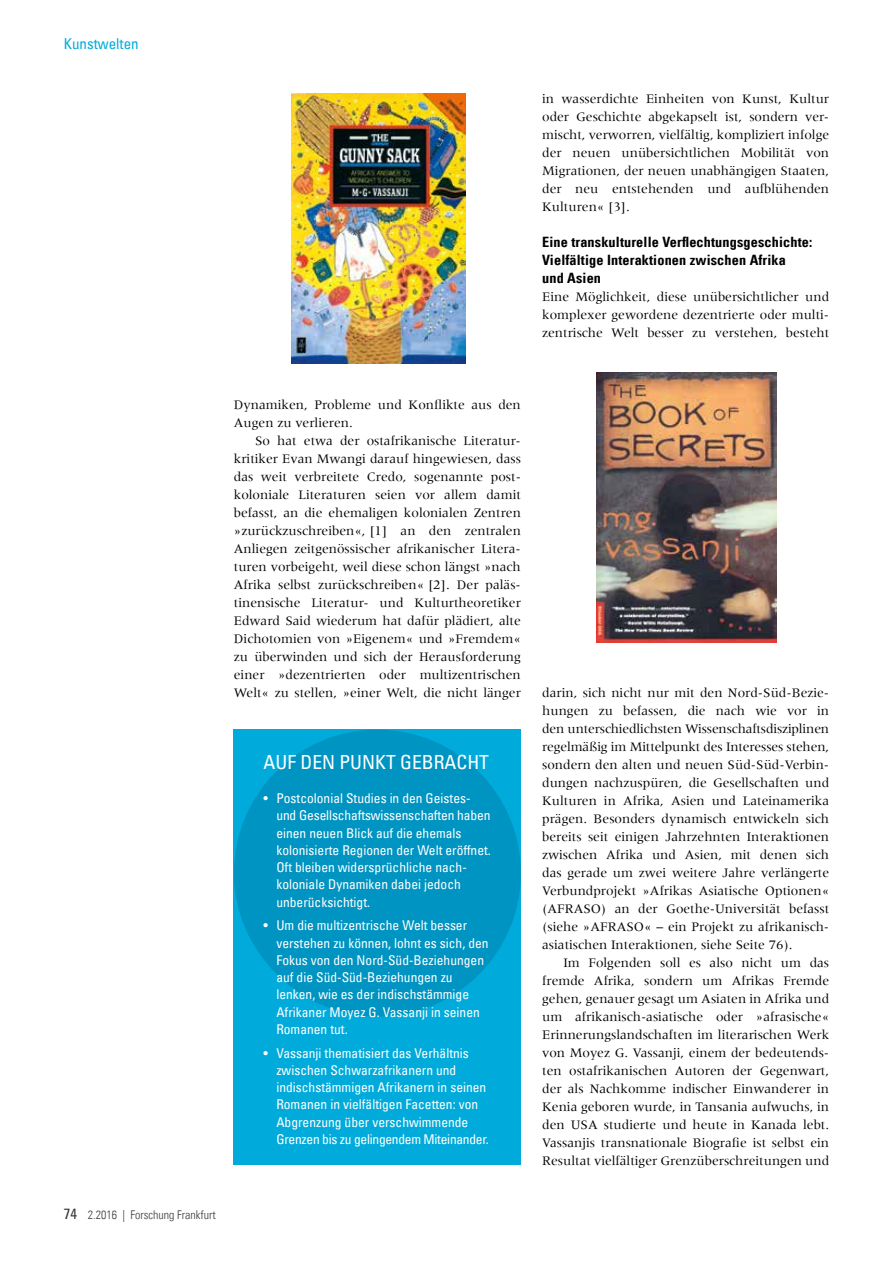
<style>
.page{position:relative;width:893px;height:1263px;background:#fff}
.page>*{position:absolute;margin:0;border:0;box-sizing:border-box;transform-origin:0 0}
.t1{font:condensed 19.5px "Univers Com 57";color:#fff}
.t2{font:condensed 15px "Univers Com 57";color:#00abdb}
.t3{font:14.25px/18px "Univers Com 67 Bold Cond";letter-spacing:.01em;color:#000}
.t4{font:13.5px/18px "Meridien";color:#000;text-align:justify}
.t5{font:condensed 13.5px/17.2px "Univers Com 57";color:#fff}
.t6{font:12px "Univers Com 47 Light Cond";color:#3b3b3a}
.s1{font-family:"Univers Com 57";font-stretch:condensed;font-size:15px}
</style>
<div class="page">
<img style="left:597px;top:373px;width:179px;height:270px">
<img style="left:291px;top:93px;width:174px;height:270px">
<div style="left:234px;top:729px;width:287px;height:436px;background:#00abdb"></div>
<div style="left:234px;top:730px;width:287px;height:287px;background:#0094c2;border-radius:50%"></div>
<p class="t2" style="left:64px;top:34px;width:76px">Kunstwelten</p>
<p class="t4" style="left:542px;top:90px;width:289px">in wasserdichte Einheiten von Kunst, Kultur oder Geschichte abgekapselt ist, sondern ver&shy;mischt, verworren, vielfältig, kompliziert infolge der neuen unübersichtlichen Mobilität von Migrationen, der neuen unabhängigen Staaten, der neu entstehenden und aufblühenden Kulturen« [3].</p>
<p class="t3" style="left:542px;top:233px;width:272px">Eine transkulturelle Verflechtungsgeschichte:<br>Vielfältige Interaktionen zwischen Afrika<br>und Asien</p>
<p class="t4" style="left:542px;top:288px;width:289px">Eine Möglichkeit, diese unübersichtlicher und komplexer gewordene dezentrierte oder multi&shy;zentrische Welt besser zu verstehen, besteht</p>
<p class="t4" style="left:234px;top:396px;width:289px">Dynamiken, Probleme und Konflikte aus den<br>Augen zu verlieren.</p>
<p class="t4" style="left:234px;top:432px;width:289px;text-indent:21px">So hat etwa der ostafrikanische Literatur&shy;kritiker Evan Mwangi darauf hingewiesen, dass das weit verbreitete Credo, sogenannte post&shy;koloniale Literaturen seien vor allem damit befasst, an die ehemaligen kolonialen Zentren »zurückzuschreiben«, [1] an den zentralen Anliegen zeitgenössischer afrikanischer Litera&shy;turen vorbeigeht, weil diese schon längst »nach Afrika selbst zurückschreiben« [2]. Der paläs&shy;tinensische Literatur- und Kulturtheoretiker Edward Said wiederum hat dafür plädiert, alte Dichotomien von »Eigenem« und »Fremdem« zu überwinden und sich der Herausforderung einer »dezentrierten oder multizentrischen Welt« zu stellen, »einer Welt, die nicht länger</p>
<h1 class="t1" style="left:264px;top:750px;width:227px">AUF DEN PUNKT GEBRACHT</h1>
<p class="t5" style="left:276px;top:789px;width:216px;text-indent:-13px">• Postcolonial Studies in den Geistes&shy;und Gesellschaftswissenschaften haben einen neuen Blick auf die ehemals kolonisierte Regionen der Welt eröffnet.<br>Oft bleiben widersprüchliche nach&shy;koloniale Dynamiken dabei jedoch unberücksichtigt.</p>
<p class="t5" style="left:276px;top:917px;width:214px;text-indent:-13px">• Um die multizentrische Welt besser verstehen zu können, lohnt es sich, den<br>Fokus von den Nord-Süd-Beziehungen auf die Süd-Süd-Beziehungen zu lenken, wie es der indischstämmige<br>Afrikaner Moyez G. Vassanji in seinen<br>Romanen tut.</p>
<p class="t5" style="left:276px;top:1044px;width:214px;text-indent:-13px">• Vassanji thematisiert das Verhältnis zwischen Schwarzafrikanern und indischstämmigen Afrikanern in seinen Romanen in vielfältigen Facetten: von Abgrenzung über verschwimmende Grenzen bis zu gelingendem Miteinander.</p>
<p class="t6" style="left:64px;top:1208px;width:153px"><span class="s1">74</span> 2.2016 | Forschung Frankfurt</p>
<p class="t4" style="left:542px;top:684px;width:289px;text-align:left">darin, sich nicht nur mit den Nord- Süd- Bezie&shy;hungen zu befassen, die nach wie vor in den unterschiedlichsten Wissenschaftsdisziplinen regelmäßig im Mittelpunkt des Interesses stehen, sondern den alten und neuen Süd- Süd-Verbin&shy;dungen nachzuspüren, die Gesellschaften und Kulturen in Afrika, Asien und Lateinamerika prägen. Besonders dynamisch entwickeln sich bereits seit einigen Jahrzehnten Interaktionen zwischen Afrika und Asien, mit denen sich das gerade um zwei weitere Jahre verlängerte Verbundprojekt »Afrikas Asiatische Optionen« (AFRASO) an der Goethe- Universität befasst (siehe »AFRASO« – ein Projekt zu afrikanisch-- asiatischen Interaktionen, siehe Seite 76).</p>
<p class="t4" style="left:542px;top:954px;width:289px;text-indent:21px">Im Folgenden soll es also nicht um das fremde Afrika, sondern um Afrikas Fremde gehen, genauer gesagt um Asiaten in Afrika und um afrikanisch- asiatische oder »afrasische« Erinnerungslandschaften im literarischen Werk von Moyez G. Vassanji, einem der bedeutends&shy;ten ostafrikanischen Autoren der Gegenwart, der als Nachkomme indischer Einwanderer in Kenia geboren wurde, in Tansania aufwuchs, in den USA studierte und heute in Kanada lebt.<br>Vassanjis transnationale Biografie ist selbst ein Resultat vielfältiger Grenzüberschreitungen und</p>
</div>
